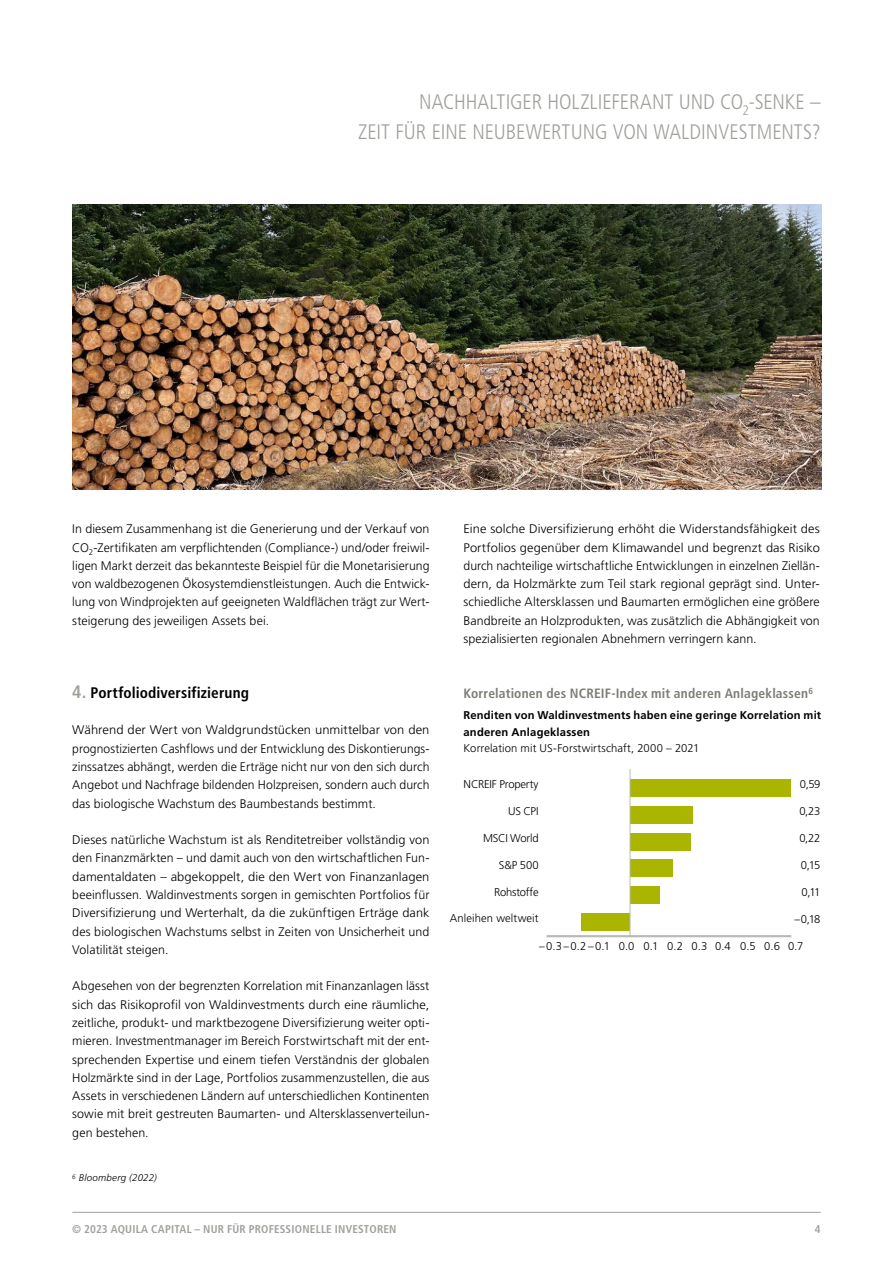
<style>
.page{position:relative;width:893px;height:1263px;background:#fff}
.page>*{position:absolute;margin:0;border:0;box-sizing:border-box;transform-origin:0 0}
.t1{font:300 condensed 21px/30px "Frutiger LT Pro";color:#a1a09b;text-align:right}
.t2{font:700 condensed 15.3px "Frutiger LT Pro";letter-spacing:.01em;color:#000}
.t3{font:700 condensed 13.5px "Frutiger LT Pro";letter-spacing:.015em;color:#7e7d77}
.t4{font:300 12.45px/18.3px "Frutiger LT Pro";letter-spacing:.005em;color:#000;text-align:justify}
.t5{font:300 12.45px/18.3px "Frutiger LT Pro";letter-spacing:.005em;color:#000;text-align:justify;scale:1.04 1}
.t6{font:300 11.25px "Frutiger LT Pro";letter-spacing:.005em;color:#000}
.t7{font:700 11.25px/16.5px "Frutiger LT Pro";letter-spacing:.015em;color:#000}
.t8{font:700 condensed 11.25px "Frutiger LT Pro";letter-spacing:.02em;color:#a1a09b}
.t9{font:300 11.25px "Frutiger LT Pro";letter-spacing:-.015em;color:#000}
.t10{font:300 11.25px "Frutiger LT Pro";letter-spacing:-.02em;color:#000}
.t11{font:300 11.25px "Frutiger LT Pro";letter-spacing:-.025em;color:#000}
.t12{font:italic 300 9.75px "Frutiger LT Pro";letter-spacing:.025em;color:#000}
.s1{font-size:18px;color:#a1a09b}
</style>
<div class="page">
<hr style="left:72px;top:1212px;width:749px;height:1px;background:#a1a09b">
<img style="left:72px;top:204px;width:750px;height:285px">
<div style="left:581px;top:913px;width:49px;height:17px;background:#aab500"></div>
<div style="left:630px;top:780px;width:161px;height:17px;background:#aab500"></div>
<div style="left:630px;top:806px;width:63px;height:17px;background:#aab500"></div>
<div style="left:630px;top:833px;width:61px;height:17px;background:#aab500"></div>
<div style="left:630px;top:860px;width:43px;height:17px;background:#aab500"></div>
<div style="left:630px;top:886px;width:30px;height:17px;background:#aab500"></div>
<hr style="left:630px;top:769px;width:1px;height:167px;background:#babab5">
<hr style="left:547px;top:935px;width:244px;height:2px;background:#babab5">
<h1 class="t1" style="left:358px;top:87px;width:464px">NACHHALTIGER HOLZLIEFERANT UND CO<sub>2</sub>-SENKE –<br>ZEIT FÜR EINE NEUBEWERTUNG VON WALDINVESTMENTS?</h1>
<p class="t4" style="left:72px;top:520px;width:359px">In diesem Zusammenhang ist die Generierung und der Verkauf von CO<sub>2</sub>-Zertifikaten am verpflichtenden (Compliance-) und/oder freiwil&shy;ligen Markt derzeit das bekannteste Beispiel für die Monetarisierung von waldbezogenen Ökosystemdienstleistungen. Auch die Entwick&shy;lung von Windprojekten auf geeigneten Waldflächen trägt zur Wert&shy;steigerung des jeweiligen Assets bei.</p>
<p class="t2" style="left:72px;top:683px;width:178px"><span class="s1">4.</span> Portfoliodiversifizierung</p>
<p class="t5" style="left:72px;top:721px;width:345px">Während der Wert von Waldgrundstücken unmittelbar von den prognostizierten Cashflows und der Entwicklung des Diskontierungs&shy;zinssatzes abhängt, werden die Erträge nicht nur von den sich durch Angebot und Nachfrage bildenden Holzpreisen, sondern auch durch das biologische Wachstum des Baumbestands bestimmt.</p>
<p class="t4" style="left:72px;top:831px;width:359px">Dieses natürliche Wachstum ist als Renditetreiber vollständig von den Finanzmärkten – und damit auch von den wirtschaftlichen Fun&shy;damentaldaten – abgekoppelt, die den Wert von Finanzanlagen beeinflussen. Waldinvestments sorgen in gemischten Portfolios für Diversifizierung und Werterhalt, da die zukünftigen Erträge dank des biologischen Wachstums selbst in Zeiten von Unsicherheit und Volatilität steigen.</p>
<p class="t4" style="left:72px;top:977px;width:359px">Abgesehen von der begrenzten Korrelation mit Finanzanlagen lässt sich das Risikoprofil von Waldinvestments durch eine räumliche, zeitliche, produkt- und marktbezogene Diversifizierung weiter opti&shy;mieren. Investmentmanager im Bereich Forstwirtschaft mit der ent&shy;sprechenden Expertise und einem tiefen Verständnis der globalen Holzmärkte sind in der Lage, Portfolios zusammenzustellen, die aus Assets in verschiedenen Ländern auf unterschiedlichen Kontinenten sowie mit breit gestreuten Baumarten- und Altersklassenverteilun&shy;gen bestehen.</p>
<p class="t12" style="left:72px;top:1172px;width:86px"><sup>6</sup> Bloomberg (2022)</p>
<p class="t8" style="left:72px;top:1222px;width:326px">© 2023 AQUILA CAPITAL – NUR FÜR PROFESSIONELLE INVESTOREN</p>
<p class="t4" style="left:463px;top:520px;width:358px">Eine solche Diversifizierung erhöht die Widerstandsfähigkeit des Portfolios gegenüber dem Klimawandel und begrenzt das Risiko durch nachteilige wirtschaftliche Entwicklungen in einzelnen Ziellän&shy;dern, da Holzmärkte zum Teil stark regional geprägt sind. Unter&shy;schiedliche Altersklassen und Baumarten ermöglichen eine größere Bandbreite an Holzprodukten, was zusätzlich die Abhängigkeit von spezialisierten regionalen Abnehmern verringern kann.</p>
<p class="t3" style="left:463px;top:685px;width:351px">Korrelationen des NCREIF-Index mit anderen Anlageklassen<sup>6</sup></p>
<p class="t7" style="left:463px;top:707px;width:359px">Renditen von Waldinvestments haben eine geringe Korrelation mit anderen Anlageklassen</p>
<p class="t6" style="left:463px;top:742px;width:237px">Korrelation mit US-Forstwirtschaft, 2000 – 2021</p>
<p class="t9" style="left:464px;top:778px;width:77px">NCREIF Property</p>
<p class="t6" style="left:508px;top:805px;width:32px">US CPI</p>
<p class="t10" style="left:483px;top:832px;width:57px">MSCI World</p>
<p class="t6" style="left:499px;top:859px;width:41px">S&amp;P 500</p>
<p class="t11" style="left:494px;top:886px;width:46px">Rohstoffe</p>
<p class="t6" style="left:450px;top:912px;width:90px">Anleihen weltweit</p>
<p class="t6" style="left:800px;top:778px;width:22px">0,59</p>
<p class="t6" style="left:799px;top:805px;width:23px">0,23</p>
<p class="t6" style="left:799px;top:832px;width:23px">0,22</p>
<p class="t6" style="left:801px;top:859px;width:21px">0,15</p>
<p class="t6" style="left:801px;top:886px;width:21px">0,11</p>
<p class="t6" style="left:794px;top:913px;width:28px">–0,18</p>
<p class="t6" style="left:539px;top:940px;width:266px">–0.3–0.2 –0.1 0.0 0.1 0.2 0.3 0.4 0.5 0.6 0.7</p>
<p class="t8" style="left:815px;top:1222px;width:7px">4</p>
</div>
